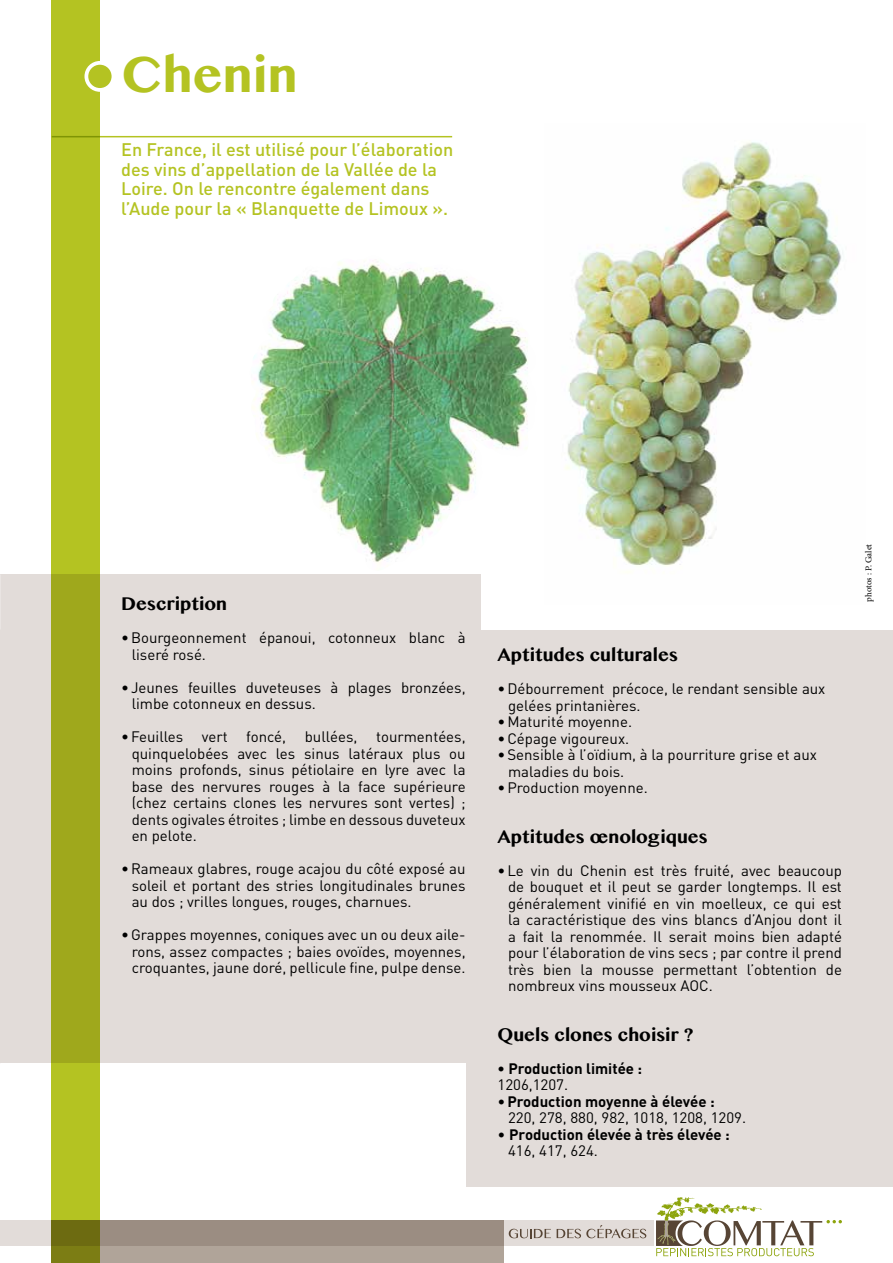
<style>
.page{position:relative;width:893px;height:1263px;background:#fff}
.page>*{position:absolute;margin:0;border:0;box-sizing:border-box;transform-origin:0 0}
.t1{font:700 49.5px "Lao MN";color:#b4c322}
.t2{font:500 18px/19.5px "DIN";color:#b4c322}
.t3{font:700 18px "Lao MN";color:#000}
.t4{font:15px/16.5px "DIN";color:#000}
.t5{font:700 15px/16.5px "DIN";color:#000}
.t6{font:9px "Minion Pro";color:#000}
.s1{font-weight:700}
.s2{font-weight:400}
</style>
<div class="page">
<div style="left:0;top:574px;width:893px;height:612px;background:#e2dcd9"></div>
<div style="left:0;top:1063px;width:466px;height:123px;background:#fff"></div>
<div style="left:0;top:1220px;width:654px;height:26px;background:#e2dcd9"></div>
<div style="left:51px;top:1220px;width:453px;height:43px;background:linear-gradient(to bottom,#93857a,#b3a89d)"></div>
<svg style="left:51px;top:0;width:49px;height:1263px;background:#a9b51f"></svg>
<div style="left:86px;top:63px;width:27px;height:27px;background:#b4c322;border-radius:50%"></div>
<div style="left:84px;top:61px;width:31px;height:31px;border:4px solid #fff;border-radius:50%"></div>
<svg style="left:656px;top:1197px;width:186px;height:59px"></svg>
<svg style="left:509px;top:1229px;width:42px;height:9px"></svg>
<svg style="left:557px;top:1225px;width:89px;height:13px"></svg>
<div style="left:482px;top:574px;width:411px;height:55px;background:#fff"></div>
<img style="left:565px;top:142px;width:277px;height:424px">
<img style="left:252px;top:261px;width:213px;height:302px">
<hr style="left:52px;top:136px;width:400px;height:1px;background:#b4c322">
<h1 class="t1" style="left:121px;top:42px;width:178px">Chenin</h1>
<p class="t2" style="left:121px;top:139px;width:334px">En France, il est utilisé pour l’élaboration des vins d’appellation de la Vallée de la Loire. On le rencontre également dans l’Aude pour la « Blanquette de Limoux ».</p>
<p class="t3" style="left:121px;top:592px;width:107px">Description</p>
<p class="t4" style="left:132px;top:629px;width:335px;text-indent:-10px">•Bourgeonnement épanoui, cotonneux blanc à liseré rosé.</p>
<p class="t4" style="left:132px;top:679px;width:335px;text-indent:-10px">•Jeunes feuilles duveteuses à plages bronzées, limbe cotonneux en dessus.</p>
<p class="t4" style="left:132px;top:728px;width:335px;text-align:justify;text-indent:-10px">•Feuilles vert foncé, bullées, tourmentées, quinquelobées avec les sinus latéraux plus ou moins profonds, sinus pétiolaire en lyre avec la base des nervures rouges à la face supérieure (chez certains clones les nervures sont vertes) ; dents ogivales étroites ; limbe en dessous duveteux en pelote.</p>
<p class="t4" style="left:132px;top:860px;width:335px;text-align:justify;text-indent:-10px">•Rameaux glabres, rouge acajou du côté exposé au soleil et portant des stries longitudinales brunes au dos ; vrilles longues, rouges, charnues.</p>
<p class="t4" style="left:132px;top:926px;width:335px;text-align:justify;text-indent:-10px">•Grappes moyennes, coniques avec un ou deux aile&shy;rons, assez compactes ; baies ovoïdes, moyennes, croquantes, jaune doré, pellicule fine, pulpe dense.</p>
<p class="t3" style="left:497px;top:643px;width:182px">Aptitudes culturales</p>
<p class="t4" style="left:508px;top:680px;width:319px;text-indent:-10px">•Débourrement précoce, le rendant sensible aux gelées printanières.</p>
<p class="t4" style="left:497px;top:713px;width:136px">•Maturité moyenne.</p>
<p class="t4" style="left:497px;top:730px;width:133px">•Cépage vigoureux.</p>
<p class="t4" style="left:508px;top:746px;width:310px;text-indent:-10px">•Sensible à l’oïdium, à la pourriture grise et aux maladies du bois.</p>
<p class="t4" style="left:497px;top:779px;width:152px">•Production moyenne.</p>
<p class="t3" style="left:497px;top:824px;width:212px">Aptitudes oenologiques</p>
<p class="t4" style="left:508px;top:862px;width:335px;text-align:justify;text-indent:-10px">•Le vin du Chenin est très fruité, avec beaucoup de bouquet et il peut se garder longtemps. Il est généralement vinifié en vin moelleux, ce qui est la caractéristique des vins blancs d’Anjou dont il a fait la renommée. Il serait moins bien adapté pour l’élaboration de vins secs ; par contre il prend très bien la mousse permettant l’obtention de nombreux vins mousseux AOC.</p>
<p class="t3" style="left:497px;top:1022px;width:198px">Quels clones choisir ?</p>
<p class="t5" style="left:497px;top:1059px;width:146px">• Production limitée :</p>
<p class="t4" style="left:497px;top:1076px;width:72px">1206,1207.</p>
<p class="t4" style="left:508px;top:1093px;width:240px;text-indent:-10px">•<span class="s1">Production moyenne à élevée :<br></span>220, 278, 880, 982, 1018, 1208, 1209.</p>
<p class="t5" style="left:508px;top:1125px;width:223px;text-indent:-10px"><span class="s2">•</span> Production élevée à très élevée :<br><span class="s2">416, 417, 624.</span></p>
<p class="t6" style="left:862px;top:602px;width:59px;rotate:-90deg">photos : P. Galet</p>
</div>
